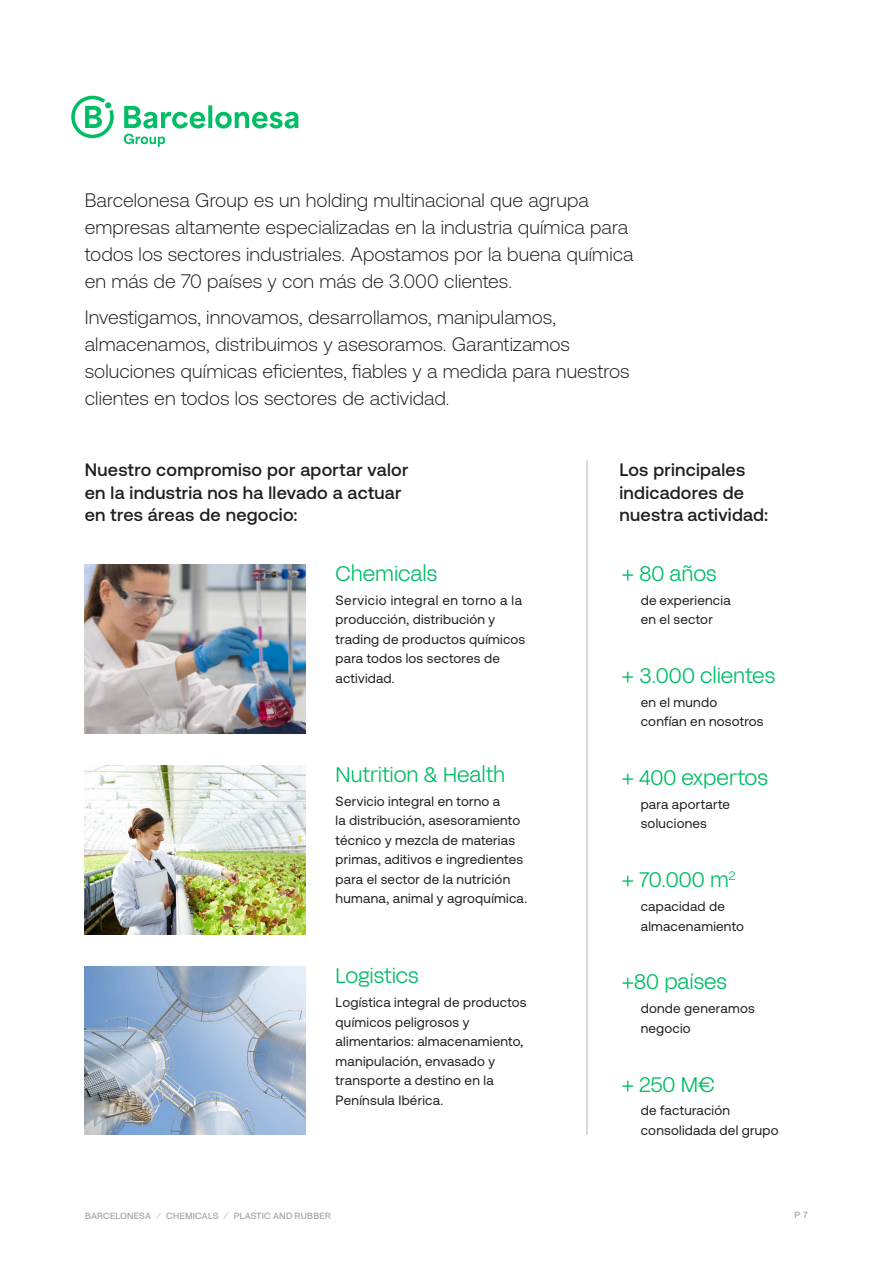
<style>
.page{position:relative;width:893px;height:1263px;background:#fff}
.page>*{position:absolute;margin:0;border:0;box-sizing:border-box;transform-origin:0 0}
.t1{font:21px "Acid Grotesk";letter-spacing:-.005em;color:#00bd66}
.t2{font:300 19.5px/27px "Aeonik";letter-spacing:.005em;color:#1f1f1f}
.t3{font:500 18px/22.5px "Aeonik";letter-spacing:.015em;color:#1f1f1f}
.t4{font:13.5px/19.5px "Aeonik";letter-spacing:.015em;color:#1f1f1f}
.t5{font:700 9px "Acid Grotesk";letter-spacing:.025em;color:#a8a8a7}
.s1{font-family:"Aeonik";font-weight:400}
</style>
<div class="page">
<svg style="left:71px;top:96px;width:227px;height:51px"></svg>
<hr style="left:586px;top:460px;width:2px;height:675px;background:#bcbcbc">
<img style="left:85px;top:564px;width:221px;height:169px">
<img style="left:85px;top:765px;width:221px;height:170px">
<img style="left:85px;top:967px;width:221px;height:168px">
<h2 class="t2" style="left:85px;top:187px;width:550px">Barcelonesa Group es un holding multinacional que agrupa empresas altamente especializadas en la industria química para todos los sectores industriales. Apostamos por la buena química en más de 70 países y con más de 3.000 clientes.</h2>
<h2 class="t2" style="left:85px;top:303px;width:546px">Investigamos, innovamos, desarrollamos, manipulamos, almacenamos, distribuimos y asesoramos. Garantizamos soluciones químicas eficientes, fiables y a medida para nuestros clientes en todos los sectores de actividad.</h2>
<h3 class="t3" style="left:85px;top:459px;width:325px">Nuestro compromiso por aportar valor en la industria nos ha llevado a actuar en tres áreas de negocio:</h3>
<h1 class="t1" style="left:336px;top:561px;width:103px">Chemicals</h1>
<p class="t4" style="left:336px;top:590px;width:191px">Servicio integral en torno a la producción, distribución y trading de productos químicos para todos los sectores de actividad.</p>
<h1 class="t1" style="left:336px;top:763px;width:171px">Nutrition &amp; Health</h1>
<p class="t4" style="left:336px;top:791px;width:193px">Servicio integral en torno a<br>la distribución, asesoramiento técnico y mezcla de materias primas, aditivos e ingredientes para el sector de la nutrición humana, animal y agroquímica.</p>
<h1 class="t1" style="left:336px;top:964px;width:85px">Logistics</h1>
<p class="t4" style="left:336px;top:993px;width:192px">Logística integral de productos químicos peligrosos y alimentarios: almacenamiento, manipulación, envasado y transporte a destino en la<br>Península Ibérica.</p>
<h3 class="t3" style="left:619px;top:459px;width:150px">Los principales indicadores de nuestra actividad:</h3>
<h1 class="t1" style="left:622px;top:561px;width:97px">+ 80 años</h1>
<p class="t4" style="left:641px;top:590px;width:91px">de experiencia en el sector</p>
<h1 class="t1" style="left:622px;top:664px;width:155px">+ 3.000 clientes</h1>
<p class="t4" style="left:641px;top:692px;width:124px">en el mundo confían en nosotros</p>
<h1 class="t1" style="left:622px;top:766px;width:148px">+ 400 expertos</h1>
<p class="t4" style="left:641px;top:794px;width:91px">para aportarte soluciones</p>
<h1 class="t1" style="left:622px;top:868px;width:115px">+ 70.000 m<sup>2</sup></h1>
<p class="t4" style="left:641px;top:897px;width:105px">capacidad de almacenamiento</p>
<h1 class="t1" style="left:622px;top:970px;width:107px">+80 países</h1>
<p class="t4" style="left:641px;top:999px;width:116px">donde generamos negocio</p>
<h1 class="t1" style="left:622px;top:1072px;width:95px">+ 250 M€</h1>
<p class="t4" style="left:641px;top:1101px;width:139px">de facturación consolidada del grupo</p>
<p class="t5" style="left:85px;top:1210px;width:247px">BARCELONESA <span class="s1">⁄</span> CHEMICALS <span class="s1">⁄</span> PLASTIC AND RUBBER</p>
<p class="t5" style="left:795px;top:1209px;width:15px">P. 7</p>
</div>
